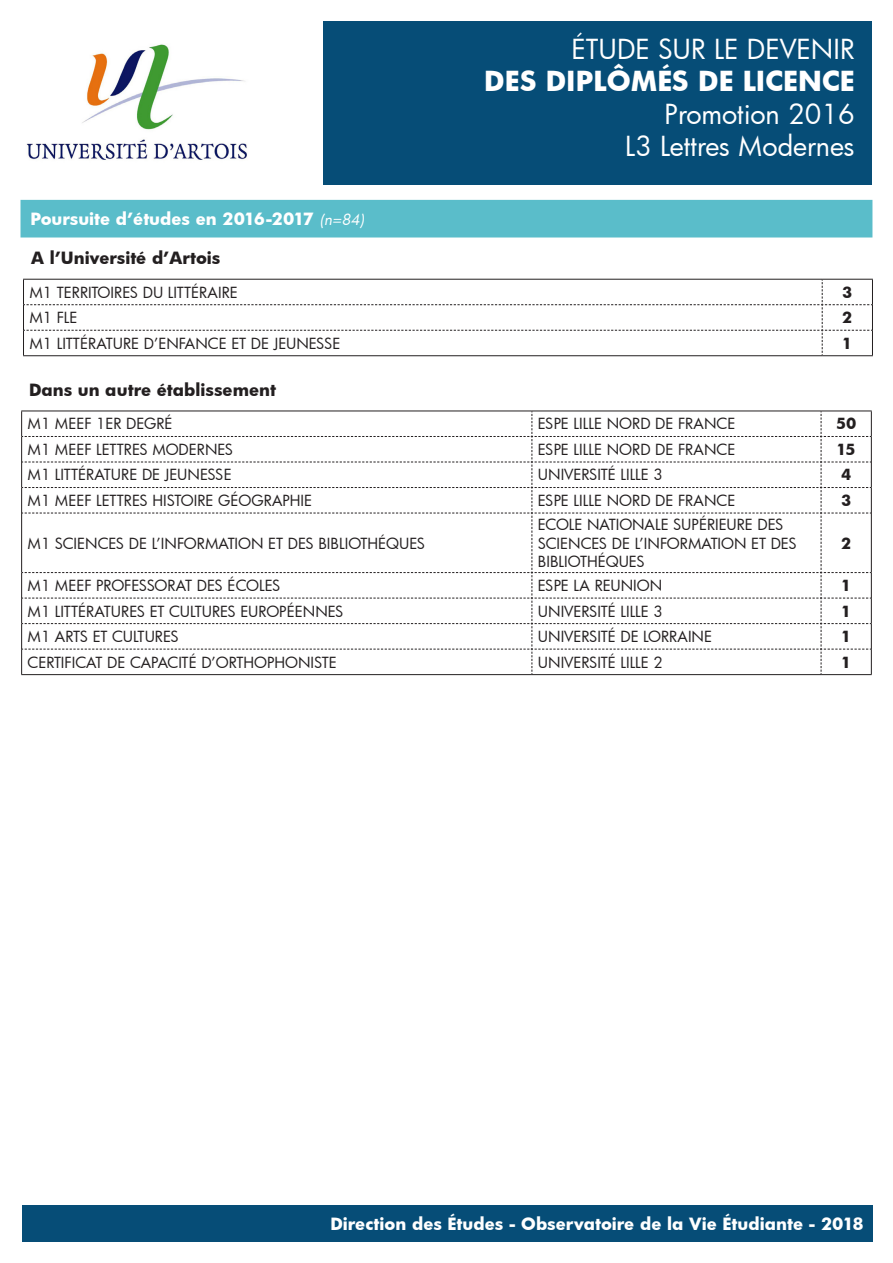
<style>
.page{position:relative;width:893px;height:1263px;background:#fff}
.page>*{position:absolute;margin:0;border:0;box-sizing:border-box;transform-origin:0 0}
.t1{font:27px "Futura";color:#fff}
.t2{font:700 27px "Futura";color:#fff}
.t3{font:700 16.5px "Futura";color:#fff}
.t4{font:700 16.5px "Futura";color:#231f20}
.t5{font:15px/18px "Futura";color:#231f20}
.t6{font:700 15px "Futura";color:#231f20}
.s1{font-weight:400;font-style:italic;font-size:15px}
</style>
<div class="page">
<img style="left:26px;top:44px;width:221px;height:116px">
<div style="left:323px;top:21px;width:549px;height:164px;background:#064d77"></div>
<div style="left:22px;top:1205px;width:850px;height:37px;background:#064d77"></div>
<div style="left:21px;top:201px;width:851px;height:36px;background:#5abdca"></div>
<div style="left:21px;top:200px;width:851px;height:37px;border:2px solid #5abdca"></div>
<hr style="left:23px;top:279px;width:799px;height:1px;background:#231f20">
<hr style="left:822px;top:279px;width:51px;height:1px;background:#231f20">
<svg style="left:23px;top:280px;width:850px;height:75px"></svg>
<hr style="left:23px;top:355px;width:799px;height:1px;background:#231f20">
<hr style="left:822px;top:355px;width:51px;height:1px;background:#231f20">
<svg style="left:21px;top:411px;width:851px;height:263px"></svg>
<hr style="left:21px;top:674px;width:511px;height:1px;background:#231f20">
<hr style="left:532px;top:674px;width:289px;height:1px;background:#231f20">
<hr style="left:821px;top:674px;width:51px;height:1px;background:#231f20">
<p class="t3" style="left:31px;top:207px;width:335px">Poursuite d’études en 2016-2017 <span class="s1">(n=84)</span></p>
<p class="t4" style="left:31px;top:247px;width:191px">A l’Université d’Artois</p>
<p class="t1" style="left:571px;top:31px;width:285px">ÉTUDE SUR LE DEVENIR</p>
<p class="t2" style="left:484px;top:62px;width:372px">DES DIPLÔMÉS DE LICENCE</p>
<p class="t1" style="left:665px;top:95px;width:192px">Promotion 2016</p>
<p class="t1" style="left:625px;top:128px;width:231px">L3 Lettres Modernes</p>
<p class="t5" style="left:30px;top:283px;width:210px">M1 TERRITOIRES DU LITTÉRAIRE</p>
<p class="t6" style="left:842px;top:281px;width:12px">3</p>
<p class="t5" style="left:30px;top:308px;width:50px">M1 FLE</p>
<p class="t6" style="left:842px;top:307px;width:12px">2</p>
<p class="t5" style="left:30px;top:334px;width:312px">M1 LITTÉRATURE D’ENFANCE ET DE JEUNESSE</p>
<p class="t6" style="left:842px;top:332px;width:12px">1</p>
<p class="t4" style="left:29px;top:378px;width:249px">Dans un autre établissement</p>
<p class="t5" style="left:28px;top:415px;width:146px">M1 MEEF 1ER DEGRÉ</p>
<p class="t5" style="left:538px;top:415px;width:199px">ESPE LILLE NORD DE FRANCE</p>
<p class="t6" style="left:836px;top:413px;width:22px">50</p>
<p class="t5" style="left:28px;top:440px;width:207px">M1 MEEF LETTRES MODERNES</p>
<p class="t5" style="left:538px;top:440px;width:199px">ESPE LILLE NORD DE FRANCE</p>
<p class="t6" style="left:836px;top:439px;width:21px">15</p>
<p class="t5" style="left:28px;top:466px;width:206px">M1 LITTÉRATURE DE JEUNESSE</p>
<p class="t5" style="left:538px;top:466px;width:126px">UNIVERSITÉ LILLE 3</p>
<p class="t6" style="left:841px;top:464px;width:12px">4</p>
<p class="t5" style="left:28px;top:491px;width:286px">M1 MEEF LETTRES HISTOIRE GÉOGRAPHIE</p>
<p class="t5" style="left:538px;top:491px;width:199px">ESPE LILLE NORD DE FRANCE</p>
<p class="t6" style="left:841px;top:490px;width:12px">3</p>
<p class="t5" style="left:28px;top:534px;width:399px">M1 SCIENCES DE L’INFORMATION ET DES BIBLIOTHÉQUES</p>
<p class="t5" style="left:538px;top:516px;width:260px">ECOLE NATIONALE SUPÉRIEURE DES<br>SCIENCES DE L’INFORMATION ET DES<br>BIBLIOTHÉQUES</p>
<p class="t6" style="left:841px;top:532px;width:12px">2</p>
<p class="t5" style="left:28px;top:576px;width:254px">M1 MEEF PROFESSORAT DES ÉCOLES</p>
<p class="t5" style="left:538px;top:576px;width:126px">ESPE LA REUNION</p>
<p class="t6" style="left:841px;top:575px;width:12px">1</p>
<p class="t5" style="left:28px;top:602px;width:318px">M1 LITTÉRATURES ET CULTURES EUROPÉENNES</p>
<p class="t5" style="left:538px;top:602px;width:126px">UNIVERSITÉ LILLE 3</p>
<p class="t6" style="left:841px;top:600px;width:12px">1</p>
<p class="t5" style="left:28px;top:627px;width:153px">M1 ARTS ET CULTURES</p>
<p class="t5" style="left:538px;top:627px;width:176px">UNIVERSITÉ DE LORRAINE</p>
<p class="t6" style="left:841px;top:626px;width:12px">1</p>
<p class="t5" style="left:28px;top:653px;width:311px">CERTIFICAT DE CAPACITÉ D’ORTHOPHONISTE</p>
<p class="t5" style="left:538px;top:653px;width:126px">UNIVERSITÉ LILLE 2</p>
<p class="t6" style="left:841px;top:651px;width:12px">1</p>
<p class="t3" style="left:331px;top:1212px;width:535px">Direction des Études - Observatoire de la Vie Étudiante - 2018</p>
</div>
